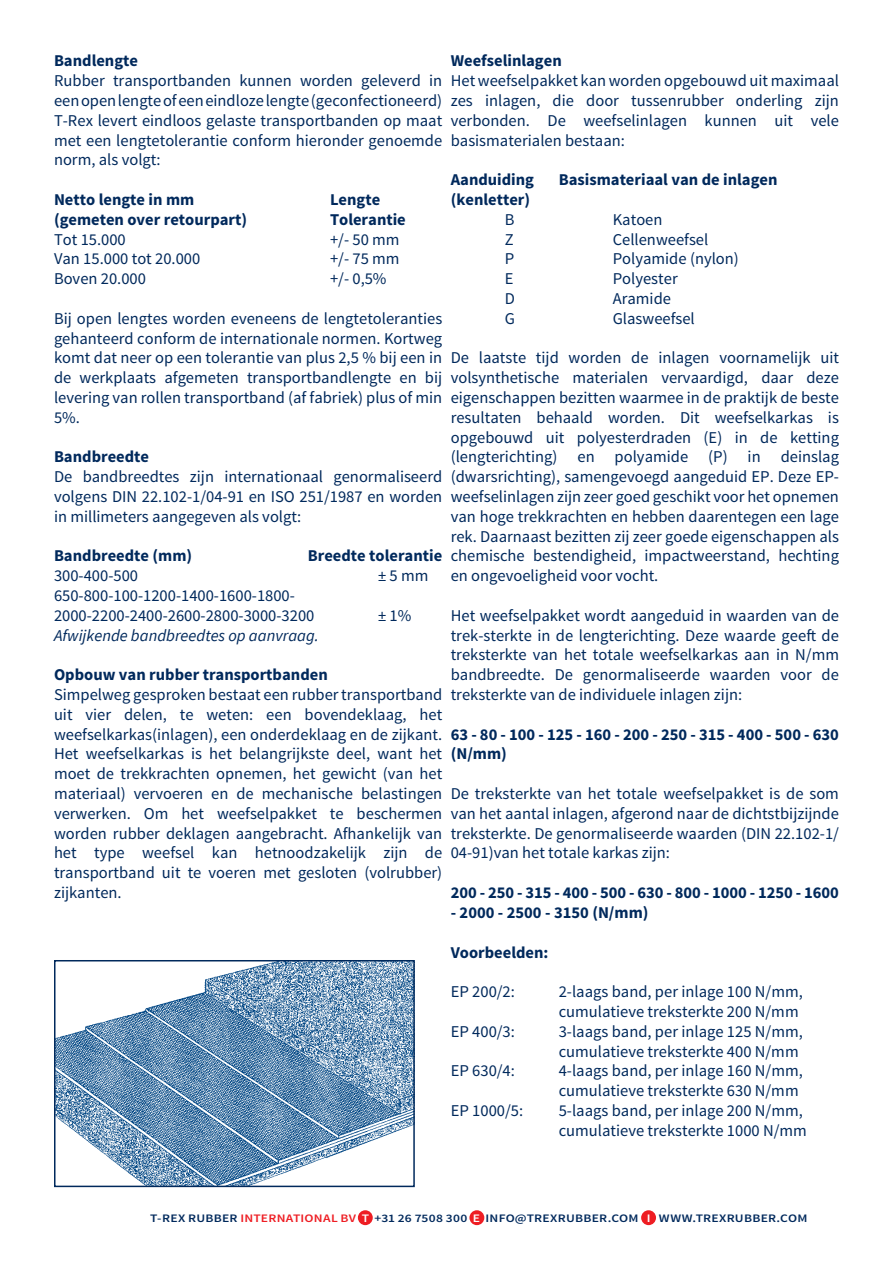
<style>
.page{position:relative;width:893px;height:1263px;background:#fff}
.page>*{position:absolute;margin:0;border:0;box-sizing:border-box;transform-origin:0 0}
.t1{font:16.5px/19.8px "Source Sans Pro";color:#00295c;text-align:justify}
.t2{font:700 16.5px/19.8px "Source Sans Pro";color:#00295c}
.t3{font:italic 16.5px "Source Sans Pro";color:#00295c}
.t4{font:600 11.55px "Source Sans Pro";letter-spacing:.015em;color:#00295c;scale:1.18 1}
.s1{color:#ee1d23}
.s2{color:#fff}
</style>
<div class="page">
<img style="left:57px;top:963px;width:355px;height:221px">
<div style="left:54px;top:960px;width:361px;height:227px;border:2px solid #00295c"></div>
<div style="left:358px;top:1210px;width:15px;height:15px;background:#ee1d23;border-radius:50%"></div>
<div style="left:469px;top:1210px;width:15px;height:15px;background:#ee1d23;border-radius:50%"></div>
<div style="left:641px;top:1210px;width:15px;height:15px;background:#ee1d23;border-radius:50%"></div>
<p class="t2" style="left:54px;top:52px;width:86px">Bandlengte</p>
<p class="t1" style="left:54px;top:71px;width:390px">Rubber transportbanden kunnen worden geleverd in een open lengte of een eindloze lengte (geconfectioneerd)<br>T-Rex levert eindloos gelaste transportbanden op maat met een lengtetolerantie conform hieronder genoemde norm, als volgt:</p>
<p class="t2" style="left:54px;top:190px;width:142px">Netto lengte in mm</p>
<p class="t2" style="left:330px;top:190px;width:52px">Lengte</p>
<p class="t2" style="left:54px;top:210px;width:195px">(gemeten over retourpart)</p>
<p class="t2" style="left:330px;top:210px;width:77px">Tolerantie</p>
<p class="t1" style="left:54px;top:229px;width:73px">Tot 15.000</p>
<p class="t1" style="left:330px;top:229px;width:71px">+/- 50 mm</p>
<p class="t1" style="left:54px;top:249px;width:148px">Van 15.000 tot 20.000</p>
<p class="t1" style="left:330px;top:249px;width:71px">+/- 75 mm</p>
<p class="t1" style="left:54px;top:269px;width:94px">Boven 20.000</p>
<p class="t1" style="left:330px;top:269px;width:58px">+/- 0,5%</p>
<p class="t1" style="left:54px;top:309px;width:390px">Bij open lengtes worden eveneens de lengtetoleranties gehanteerd conform de internationale normen. Kortweg komt dat neer op een tolerantie van plus 2,5 % bij een in de werkplaats afgemeten transportbandlengte en bij levering van rollen transportband (af fabriek) plus of min 5%.</p>
<p class="t2" style="left:54px;top:448px;width:97px">Bandbreedte</p>
<p class="t1" style="left:54px;top:467px;width:390px">De bandbreedtes zijn internationaal genormaliseerd volgens DIN 22.102-1/04-91 en ISO 251/1987 en worden in millimeters aangegeven als volgt:</p>
<p class="t2" style="left:54px;top:547px;width:140px">Bandbreedte (mm)</p>
<p class="t2" style="left:308px;top:547px;width:136px">Breedte tolerantie</p>
<p class="t1" style="left:54px;top:566px;width:86px">300-400-500</p>
<p class="t1" style="left:378px;top:566px;width:52px">± 5 mm</p>
<p class="t1" style="left:54px;top:586px;width:242px">650-800-100-1200-1400-1600-1800-</p>
<p class="t1" style="left:54px;top:606px;width:262px">2000-2200-2400-2600-2800-3000-3200</p>
<p class="t1" style="left:378px;top:606px;width:35px">± 1%</p>
<p class="t3" style="left:54px;top:625px;width:266px">Afwijkende bandbreedtes op aanvraag.</p>
<p class="t2" style="left:54px;top:665px;width:275px">Opbouw van rubber transportbanden</p>
<p class="t1" style="left:54px;top:685px;width:390px">Simpelweg gesproken bestaat een rubber transportband uit vier delen, te weten: een bovendeklaag, het weefselkarkas(inlagen), een onderdeklaag en de zijkant.<br>Het weefselkarkas is het belangrijkste deel, want het moet de trekkrachten opnemen, het gewicht (van het materiaal) vervoeren en de mechanische belastingen verwerken. Om het weefselpakket te beschermen worden rubber deklagen aangebracht. Afhankelijk van het type weefsel kan hetnoodzakelijk zijn de transportband uit te voeren met gesloten (volrubber) zijkanten.</p>
<p class="t2" style="left:451px;top:52px;width:113px">Weefselinlagen</p>
<p class="t1" style="left:451px;top:71px;width:390px">Het weefselpakket kan worden opgebouwd uit maximaal zes inlagen, die door tussenrubber onderling zijn verbonden. De weefselinlagen kunnen uit vele basismaterialen bestaan:</p>
<p class="t2" style="left:451px;top:170px;width:85px">Aanduiding</p>
<p class="t2" style="left:559px;top:170px;width:220px">Basismateriaal van de inlagen</p>
<p class="t2" style="left:451px;top:190px;width:81px">(kenletter)</p>
<p class="t1" style="left:505px;top:210px;width:11px">B</p>
<p class="t1" style="left:613px;top:210px;width:51px">Katoen</p>
<p class="t1" style="left:505px;top:229px;width:10px">Z</p>
<p class="t1" style="left:613px;top:229px;width:97px">Cellenweefsel</p>
<p class="t1" style="left:505px;top:249px;width:11px">P</p>
<p class="t1" style="left:613px;top:249px;width:128px">Polyamide (nylon)</p>
<p class="t1" style="left:505px;top:269px;width:10px">E</p>
<p class="t1" style="left:613px;top:269px;width:66px">Polyester</p>
<p class="t1" style="left:505px;top:289px;width:12px">D</p>
<p class="t1" style="left:613px;top:289px;width:60px">Aramide</p>
<p class="t1" style="left:505px;top:309px;width:12px">G</p>
<p class="t1" style="left:613px;top:309px;width:84px">Glasweefsel</p>
<p class="t1" style="left:451px;top:348px;width:390px">De laatste tijd worden de inlagen voornamelijk uit volsynthetische materialen vervaardigd, daar deze eigenschappen bezitten waarmee in de praktijk de beste resultaten behaald worden. Dit weefselkarkas is opgebouwd uit polyesterdraden (E) in de ketting (lengterichting) en polyamide (P) in deinslag (dwarsrichting), samengevoegd aangeduid EP. Deze EP&shy;weefselinlagen zijn zeer goed geschikt voor het opnemen van hoge trekkrachten en hebben daarentegen een lage rek. Daarnaast bezitten zij zeer goede eigenschappen als chemische bestendigheid, impactweerstand, hechting en ongevoeligheid voor vocht.</p>
<p class="t1" style="left:451px;top:606px;width:390px">Het weefselpakket wordt aangeduid in waarden van de trek-sterkte in de lengterichting. Deze waarde geeft de treksterkte van het totale weefselkarkas aan in N/mm bandbreedte. De genormaliseerde waarden voor de treksterkte van de individuele inlagen zijn:</p>
<p class="t2" style="left:451px;top:725px;width:390px">63 - 80 - 100 - 125 - 160 - 200 - 250 - 315 - 400 - 500 - 630 (N/mm)</p>
<p class="t1" style="left:451px;top:784px;width:390px">De treksterkte van het totale weefselpakket is de som van het aantal inlagen, afgerond naar de dichtstbijzijnde treksterkte. De genormaliseerde waarden (DIN 22.102-1/ 04-91)van het totale karkas zijn:</p>
<p class="t2" style="left:451px;top:883px;width:390px">200 - 250 - 315 - 400 - 500 - 630 - 800 - 1000 - 1250 - 1600</p>
<p class="t2" style="left:451px;top:903px;width:199px">- 2000 - 2500 - 3150 (N/mm)</p>
<p class="t2" style="left:451px;top:943px;width:99px">Voorbeelden:</p>
<p class="t1" style="left:451px;top:982px;width:66px">EP 200/2:</p>
<p class="t1" style="left:559px;top:982px;width:246px">2-laags band, per inlage 100 N/mm, cumulatieve treksterkte 200 N/mm</p>
<p class="t1" style="left:451px;top:1021px;width:66px">EP 400/3:</p>
<p class="t1" style="left:559px;top:1021px;width:246px">3-laags band, per inlage 125 N/mm, cumulatieve treksterkte 400 N/mm</p>
<p class="t1" style="left:451px;top:1061px;width:66px">EP 630/4:</p>
<p class="t1" style="left:559px;top:1061px;width:246px">4-laags band, per inlage 160 N/mm,</p>
<p class="t1" style="left:559px;top:1081px;width:241px">cumulatieve treksterkte 630 N/mm</p>
<p class="t1" style="left:451px;top:1101px;width:74px">EP 1000/5:</p>
<p class="t1" style="left:559px;top:1101px;width:250px">5-laags band, per inlage 200 N/mm, cumulatieve treksterkte 1000 N/mm</p>
<p class="t4" style="left:150px;top:1211px;width:558px">T-REX RUBBER <span class="s1">INTERNATIONAL BV</span> <span class="s2">T</span> +31 26 7508 300 <span class="s2">E</span> INFO@TREXRUBBER.COM <span class="s2">I</span> WWW.TREXRUBBER.COM</p>
</div>
